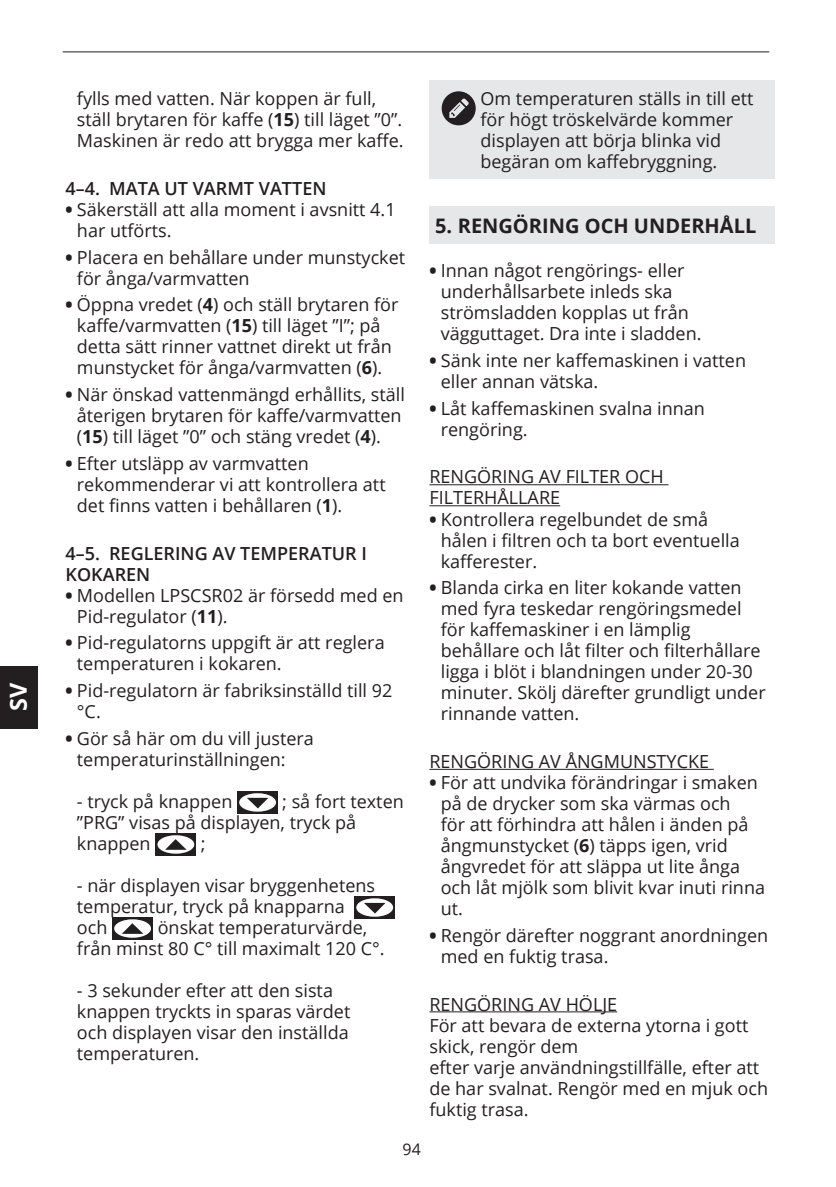
<style>
.page{position:relative;width:836px;height:1187px;background:#fff}
.page>*{position:absolute;margin:0;border:0;box-sizing:border-box;transform-origin:0 0}
.t1{font:700 23.4px "Open Sans";color:#fff}
.t2{font:700 20px "Open Sans";color:#231f20}
.t3{font:18px/21px "Open Sans";color:#231f20}
.t4{font:600 18px/21px "Open Sans";color:#231f20}
.t5{font:16px "Open Sans";color:#231f20}
.s1{font-weight:700}
.s2{font-weight:800}
</style>
<div class="page">
<hr style="left:63px;top:51px;width:706px;height:1px;background:#231f20">
<div style="left:0;top:666px;width:38px;height:62px;background:#231f20"></div>
<svg style="left:237px;top:791px;width:41px;height:22px"></svg>
<div style="left:239px;top:793px;width:37px;height:18px;background:#fff;border-radius:50%"></div>
<svg style="left:247px;top:797px;width:21px;height:11px"></svg>
<svg style="left:155px;top:833px;width:41px;height:22px"></svg>
<svg style="left:157px;top:835px;width:37px;height:18px"></svg>
<svg style="left:165px;top:838px;width:21px;height:11px"></svg>
<svg style="left:354px;top:896px;width:41px;height:22px"></svg>
<div style="left:356px;top:898px;width:37px;height:18px;background:#fff;border-radius:50%"></div>
<svg style="left:364px;top:902px;width:21px;height:11px"></svg>
<svg style="left:112px;top:917px;width:41px;height:22px"></svg>
<svg style="left:114px;top:919px;width:37px;height:18px"></svg>
<svg style="left:122px;top:922px;width:21px;height:11px"></svg>
<div style="left:429px;top:80px;width:345px;height:98px;background:#e6e7e9"></div>
<div style="left:429px;top:206px;width:345px;height:38px;background:#e6e7e9"></div>
<hr style="left:429px;top:484px;width:239px;height:1px;background:#231f20">
<hr style="left:429px;top:505px;width:131px;height:1px;background:#231f20">
<hr style="left:429px;top:768px;width:284px;height:1px;background:#231f20">
<hr style="left:429px;top:1011px;width:188px;height:1px;background:#231f20">
<svg style="left:441px;top:91px;width:34px;height:34px"></svg>
<p class="t1" style="left:2px;top:711px;width:30px;rotate:-90deg">SV</p>
<p class="t3" style="left:77px;top:88px;width:328px">fylls med vatten. När koppen är full, ställ brytaren för kaffe (<span class="s1">15</span>) till läget ”0”.<br>Maskinen är redo att brygga mer kaffe.</p>
<p class="t4" style="left:66px;top:177px;width:262px">4–4. MATA UT VARMT VATTEN</p>
<p class="t3" style="left:77px;top:198px;width:320px;text-indent:-11px"><span class="s2">•</span> Säkerställ att alla moment i avsnitt 4.1 har utförts.</p>
<p class="t3" style="left:77px;top:246px;width:329px;text-indent:-11px"><span class="s2">•</span> Placera en behållare under munstycket för ånga/varmvatten</p>
<p class="t3" style="left:66px;top:294px;width:334px;text-align:center"><span class="s2">•</span> Öppna vredet (<span class="s1">4</span>) och ställ brytaren för kaffe/varmvatten (<span class="s1">15</span>) till läget ”I”; på detta sätt rinner vattnet direkt ut från munstycket för ånga/varmvatten (<span class="s1">6</span>).</p>
<p class="t3" style="left:77px;top:383px;width:329px;text-indent:-11px"><span class="s2">•</span> När önskad vattenmängd erhållits, ställ återigen brytaren för kaffe/varmvatten (<span class="s1">15</span>) till läget ”0” och stäng vredet (<span class="s1">4</span>).</p>
<p class="t3" style="left:77px;top:452px;width:310px;text-indent:-11px"><span class="s2">•</span> Efter utsläpp av varmvatten rekommenderar vi att kontrollera att det finns vatten i behållaren (<span class="s1">1</span>).</p>
<p class="t4" style="left:66px;top:542px;width:303px">4–5. REGLERING AV TEMPERATUR I<br>KOKAREN</p>
<p class="t3" style="left:77px;top:584px;width:328px;text-indent:-11px"><span class="s2">•</span> Modellen LPSCSR02 är försedd med en<br>Pid-regulator (<span class="s1">11</span>).</p>
<p class="t3" style="left:77px;top:631px;width:309px;text-indent:-11px"><span class="s2">•</span> Pid-regulatorns uppgift är att reglera temperaturen i kokaren.</p>
<p class="t3" style="left:77px;top:679px;width:317px;text-indent:-11px"><span class="s2">•</span> Pid-regulatorn är fabriksinställd till 92 °C.</p>
<p class="t3" style="left:77px;top:727px;width:238px;text-indent:-11px"><span class="s2">•</span> Gör så här om du vill justera temperaturinställningen:</p>
<p class="t3" style="left:77px;top:790px;width:157px">- tryck på knappen</p>
<p class="t3" style="left:77px;top:790px;width:328px;text-indent:205px">; så fort texten ”PRG” visas på displayen, tryck på knappen</p>
<p class="t3" style="left:201px;top:832px;width:6px">;</p>
<p class="t3" style="left:77px;top:874px;width:299px">- när displayen visar bryggenhetens temperatur, tryck på knapparna och</p>
<p class="t3" style="left:77px;top:916px;width:309px;text-indent:81px">önskat temperaturvärde, från minst 80 C° till maximalt 120 C°.</p>
<p class="t3" style="left:77px;top:979px;width:275px">- 3 sekunder efter att den sista knappen tryckts in sparas värdet och displayen visar den inställda temperaturen.</p>
<p class="t3" style="left:480px;top:88px;width:274px">Om temperaturen ställs in till ett för högt tröskelvärde kommer displayen att börja blinka vid begäran om kaffebryggning.</p>
<p class="t2" style="left:435px;top:212px;width:322px">5. RENGÖRING OCH UNDERHÅLL</p>
<p class="t3" style="left:440px;top:260px;width:262px;text-indent:-11px"><span class="s2">•</span> Innan något rengörings- eller underhållsarbete inleds ska strömsladden kopplas ut från vägguttaget. Dra inte i sladden.</p>
<p class="t3" style="left:440px;top:349px;width:307px;text-indent:-11px"><span class="s2">•</span> Sänk inte ner kaffemaskinen i vatten eller annan vätska.</p>
<p class="t3" style="left:440px;top:397px;width:265px;text-indent:-11px"><span class="s2">•</span> Låt kaffemaskinen svalna innan rengöring.</p>
<p class="t3" style="left:429px;top:466px;width:236px">RENGÖRING AV FILTER OCH<br>FILTERHÅLLARE</p>
<p class="t3" style="left:440px;top:508px;width:300px;text-indent:-11px"><span class="s2">•</span> Kontrollera regelbundet de små hålen i filtren och ta bort eventuella kafferester.</p>
<p class="t3" style="left:440px;top:576px;width:326px;text-indent:-11px"><span class="s2">•</span> Blanda cirka en liter kokande vatten med fyra teskedar rengöringsmedel för kaffemaskiner i en lämplig behållare och låt filter och filterhållare ligga i blöt i blandningen under 20-30 minuter. Skölj därefter grundligt under rinnande vatten.</p>
<p class="t3" style="left:429px;top:750px;width:281px">RENGÖRING AV ÅNGMUNSTYCKE</p>
<p class="t3" style="left:440px;top:771px;width:326px;text-indent:-11px"><span class="s2">•</span> För att undvika förändringar i smaken på de drycker som ska värmas och<br>för att förhindra att hålen i änden på ångmunstycket (<span class="s1">6</span>) täpps igen, vrid ångvredet för att släppa ut lite ånga och låt mjölk som blivit kvar inuti rinna ut.</p>
<p class="t3" style="left:440px;top:924px;width:329px;text-indent:-11px"><span class="s2">•</span> Rengör därefter noggrant anordningen med en fuktig trasa.</p>
<p class="t3" style="left:429px;top:992px;width:340px">RENGÖRING AV HÖLJE<br>För att bevara de externa ytorna i gott skick, rengör dem<br>efter varje användningstillfälle, efter att de har svalnat. Rengör med en mjuk och fuktig trasa.</p>
<p class="t5" style="left:402px;top:1137px;width:20px">94</p>
</div>
